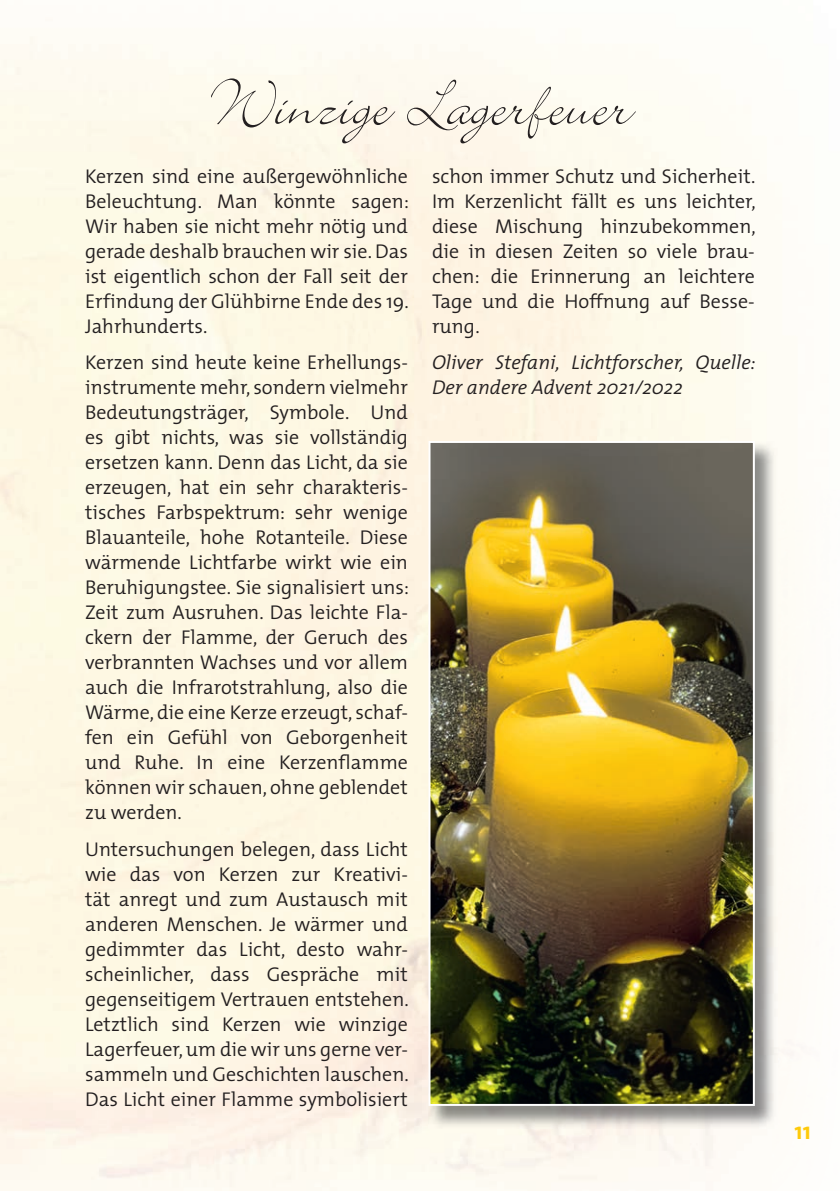
<style>
.page{position:relative;width:840px;height:1191px;background:#fff}
.page>*{position:absolute;margin:0;border:0;box-sizing:border-box;transform-origin:0 0}
.t1{font:72px "Bickley Script Std";color:#231f20}
.t2{font:700 24px "The Sans";color:#feca0a}
.t3{font:300 20px/25px "The Mix";color:#231f20;text-align:justify}
.t4{font:italic 300 20px/25px "The Mix";color:#231f20}
</style>
<div class="page">
<img style="left:428px;top:441px;width:349px;height:687px">
<img style="left:431px;top:444px;width:320px;height:659px">
<div style="left:428px;top:441px;width:326px;height:665px;border:2px solid #fff"></div>
<h1 class="t1" style="left:209px;top:70px;width:423px">Winzige Lagerfeuer</h1>
<p class="t3" style="left:85px;top:163px;width:325px">Kerzen sind eine außergewöhnliche Beleuchtung. Man könnte sagen:<br>Wir haben sie nicht mehr nötig und gerade deshalb brauchen wir sie. Das ist eigentlich schon der Fall seit der Erfindung der Glühbirne Ende des 19.<br>Jahrhunderts.</p>
<p class="t3" style="left:85px;top:349px;width:325px">Kerzen sind heute keine Erhellungs&shy;instrumente mehr, sondern vielmehr Bedeutungsträger, Symbole. Und es gibt nichts, was sie vollständig ersetzen kann. Denn das Licht, da sie erzeugen, hat ein sehr charakteris&shy;tisches Farbspektrum: sehr wenige Blauanteile, hohe Rotanteile. Diese wärmende Lichtfarbe wirkt wie ein Beruhigungstee. Sie signalisiert uns:<br>Zeit zum Ausruhen. Das leichte Fla&shy;ckern der Flamme, der Geruch des verbrannten Wachses und vor allem auch die Infrarotstrahlung, also die Wärme, die eine Kerze erzeugt, schaf&shy;fen ein Gefühl von Geborgenheit und Ruhe. In eine Kerzenflamme können wir schauen, ohne geblendet zu werden.</p>
<p class="t3" style="left:85px;top:835px;width:325px">Untersuchungen belegen, dass Licht wie das von Kerzen zur Kreativi&shy;tät anregt und zum Austausch mit anderen Menschen. Je wärmer und gedimmter das Licht, desto wahr&shy;scheinlicher, dass Gespräche mit gegenseitigem Vertrauen entstehen.<br>Letztlich sind Kerzen wie winzige Lagerfeuer, um die wir uns gerne ver&shy;sammeln und Geschichten lauschen.<br>Das Licht einer Flamme symbolisiert</p>
<p class="t3" style="left:432px;top:163px;width:325px">schon immer Schutz und Sicherheit.<br>Im Kerzenlicht fällt es uns leichter, diese Mischung hinzubekommen, die in diesen Zeiten so viele brau&shy;chen: die Erinnerung an leichtere Tage und die Hoffnung auf Besse&shy;rung.</p>
<p class="t4" style="left:432px;top:349px;width:325px">Oliver Stefani, Lichtforscher, Quelle:<br>Der andere Advent 2021/2022</p>
<p class="t2" style="left:794px;top:1110px;width:18px">11</p>
</div>
